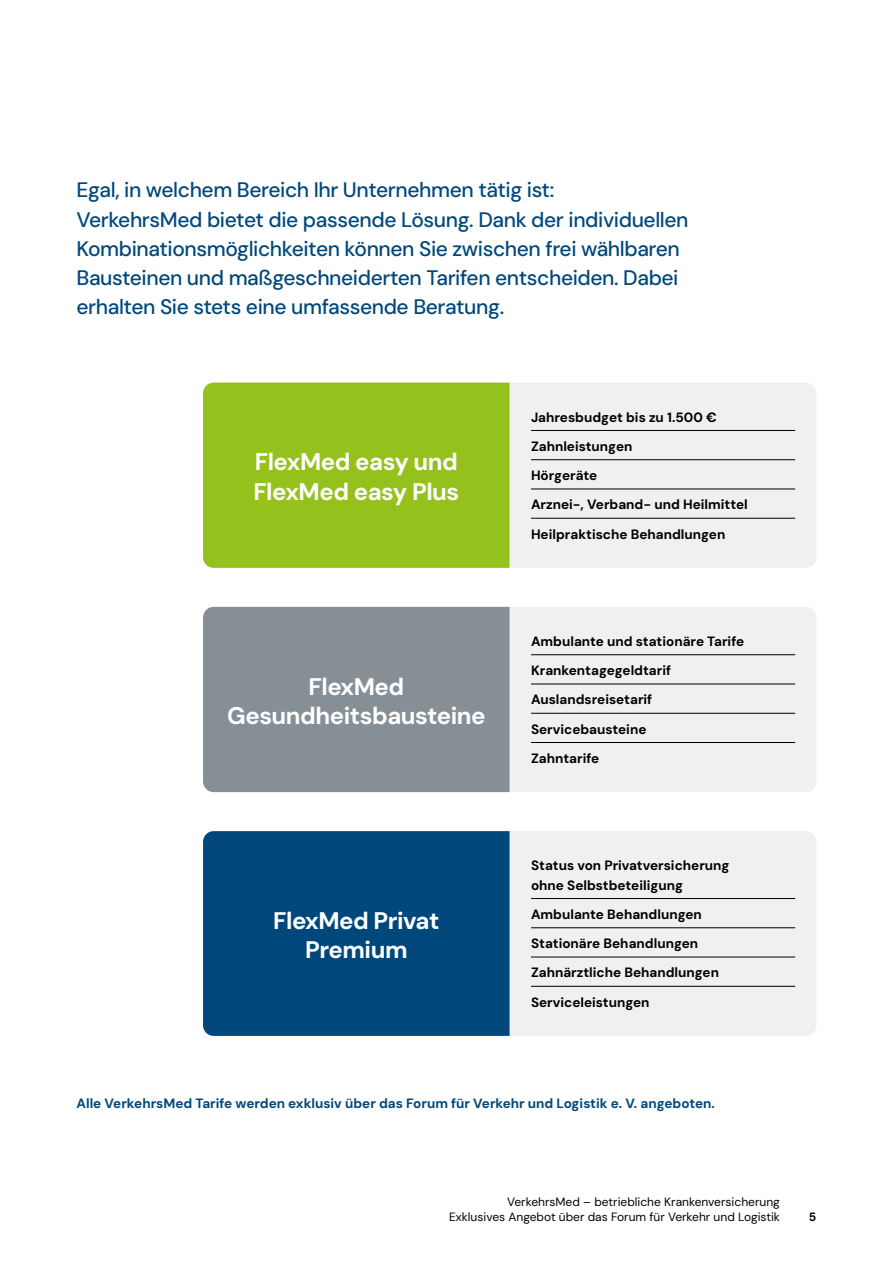
<style>
.page{position:relative;width:893px;height:1263px;background:#fff}
.page>*{position:absolute;margin:0;border:0;box-sizing:border-box;transform-origin:0 0}
.t1{font:700 24px/29.2px "DM Sans";letter-spacing:-.02em;color:#fff;text-align:center}
.t2{font:500 21px/29.2px "DM Sans";letter-spacing:-.02em;color:#00487b}
.t3{font:700 13.5px/29.2px "DM Sans";color:#000}
.t4{font:700 13.5px "DM Sans";color:#00487b}
.t5{font:12px/15px "DM Sans";color:#000;text-align:right}
.t6{font:700 12px "DM Sans";color:#000}
</style>
<div class="page">
<div style="left:203px;top:607px;width:307px;height:185px;background:#868f96"></div>
<div style="left:203px;top:383px;width:307px;height:185px;background:#94c11c"></div>
<div style="left:203px;top:831px;width:307px;height:205px;background:#00487b"></div>
<div style="left:510px;top:607px;width:306px;height:185px;background:#f0f0f3"></div>
<hr style="left:531px;top:654px;width:264px;height:1px;background:#000">
<hr style="left:531px;top:684px;width:264px;height:1px;background:#000">
<hr style="left:531px;top:713px;width:264px;height:1px;background:#000">
<hr style="left:531px;top:742px;width:264px;height:1px;background:#000">
<div style="left:510px;top:383px;width:306px;height:185px;background:#f0f0f3"></div>
<hr style="left:531px;top:430px;width:264px;height:1px;background:#000">
<hr style="left:531px;top:459px;width:264px;height:1px;background:#000">
<hr style="left:531px;top:489px;width:264px;height:1px;background:#000">
<hr style="left:531px;top:518px;width:264px;height:1px;background:#000">
<div style="left:510px;top:831px;width:306px;height:205px;background:#f0f0f3"></div>
<hr style="left:531px;top:898px;width:264px;height:1px;background:#000">
<hr style="left:531px;top:927px;width:264px;height:1px;background:#000">
<hr style="left:531px;top:957px;width:264px;height:1px;background:#000">
<hr style="left:531px;top:986px;width:264px;height:1px;background:#000">
<p class="t2" style="left:77px;top:175px;width:613px">Egal, in welchem Bereich Ihr Unternehmen tätig ist:<br>VerkehrsMed bietet die passende Lösung. Dank der individuellen Kombinationsmöglichkeiten können Sie zwischen frei wählbaren Bausteinen und maßgeschneiderten Tarifen entscheiden. Dabei erhalten Sie stets eine umfassende Beratung.</p>
<h1 class="t1" style="left:253px;top:448px;width:207px;text-align:left">FlexMed easy und<br>FlexMed easy Plus</h1>
<h1 class="t1" style="left:227px;top:672px;width:260px">FlexMed<br>Gesundheitsbausteine</h1>
<p class="t3" style="left:531px;top:402px;width:218px">Jahresbudget bis zu 1.500 €<br>Zahnleistungen<br>Hörgeräte<br>Arznei-, Verband- und Heilmittel<br>Heilpraktische Behandlungen</p>
<p class="t3" style="left:531px;top:627px;width:215px">Ambulante und stationäre Tarife<br>Krankentagegeldtarif<br>Auslandsreisetarif<br>Servicebausteine<br>Zahntarife</p>
<h1 class="t1" style="left:273px;top:906px;width:168px">FlexMed Privat<br>Premium</h1>
<p class="t3" style="left:531px;top:856px;width:200px;line-height:19.5px">Status von Privatversicherung ohne Selbstbeteiligung</p>
<p class="t3" style="left:531px;top:900px;width:190px">Ambulante Behandlungen<br>Stationäre Behandlungen<br>Zahnärztliche Behandlungen<br>Serviceleistungen</p>
<p class="t4" style="left:77px;top:1096px;width:640px">Alle VerkehrsMed Tarife werden exklusiv über das Forum für Verkehr und Logistik e. V. angeboten.</p>
<p class="t5" style="left:449px;top:1195px;width:332px">VerkehrsMed – betriebliche Krankenversicherung<br>Exklusives Angebot über das Forum für Verkehr und Logistik</p>
<p class="t6" style="left:809px;top:1210px;width:9px">5</p>
</div>
